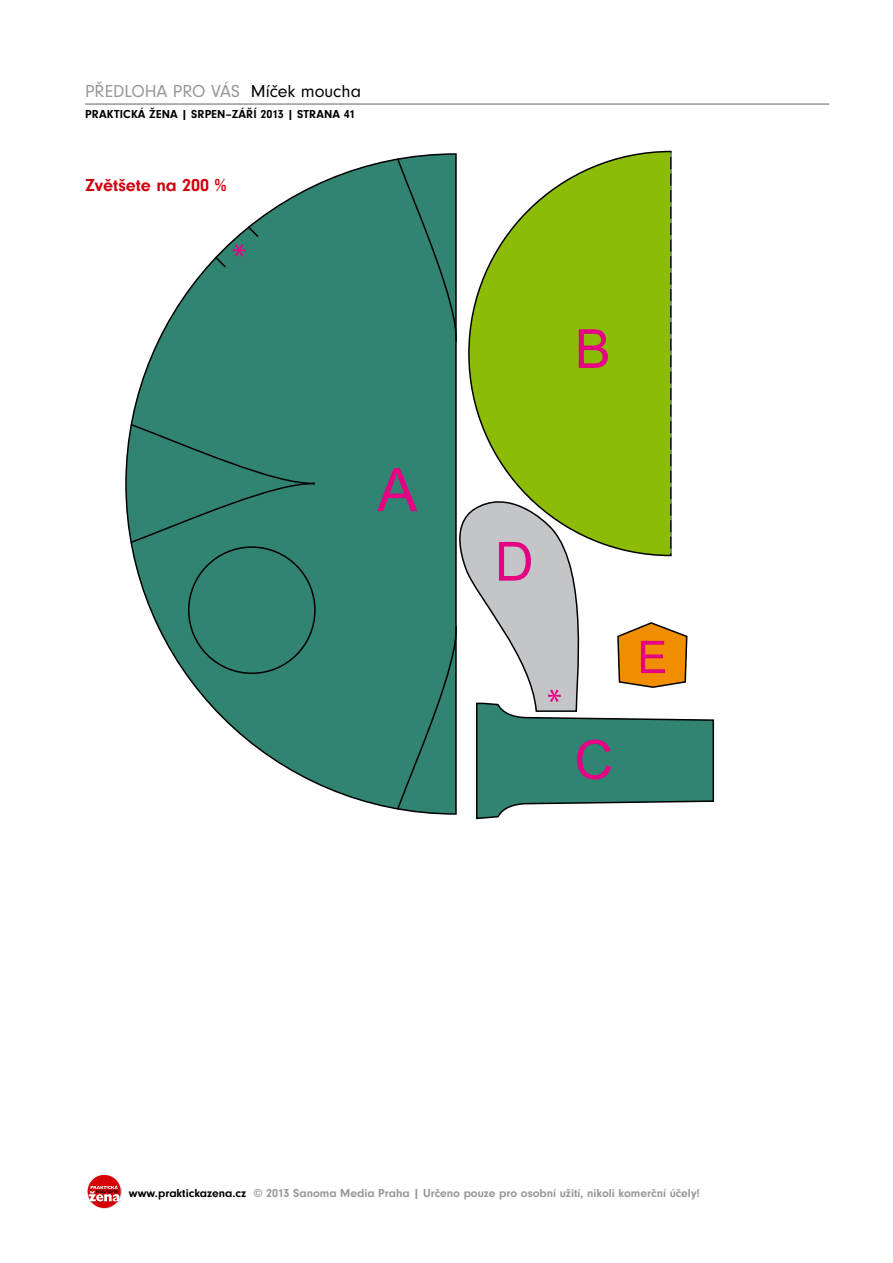
<style>
.page{position:relative;width:893px;height:1263px;background:#fff}
.page>*{position:absolute;margin:0;border:0;box-sizing:border-box;transform-origin:0 0}
.t1{font:18px "Neuzeit Grotesk TOT";color:#98989c}
.t2{font:700 18px "Neuzeit Grotesk TOT";color:#d1010e}
.t3{font:700 12px "Neuzeit Grotesk TOT";color:#98989c}
.t4{font:700 12px "Neuzeit Grotesk TOT";letter-spacing:.015em;color:#000}
.s1{color:#000}
</style>
<div class="page">
<hr style="left:85px;top:103px;width:744px;height:2px;background:#98989c">
<svg style="left:88px;top:1175px;width:33px;height:33px"></svg>
<svg style="left:125px;top:162px;width:252px;height:644px"></svg>
<div style="left:130px;top:423px;width:187px;height:121px;background:#318372"></div>
<svg style="left:213px;top:255px;width:14px;height:14px"></svg>
<svg style="left:233px;top:225px;width:27px;height:32px"></svg>
<svg style="left:377px;top:153px;width:338px;height:667px"></svg>
<h1 class="t1" style="left:85px;top:81px;width:278px">PŘEDLOHA PRO VÁS <span class="s1">Míček moucha</span></h1>
<p class="t4" style="left:85px;top:107px;width:272px">Praktická žena | srpen–září 2013 | strana 41</p>
<h1 class="t2" style="left:85px;top:175px;width:143px">Zvětšete na 200 %</h1>
<p class="t3" style="left:129px;top:1186px;width:573px"><span class="s1">www.praktickazena.cz</span> © 2013 Sanoma Media Praha | Určeno pouze pro osobní užití, nikoli komerční účely!</p>
</div>
